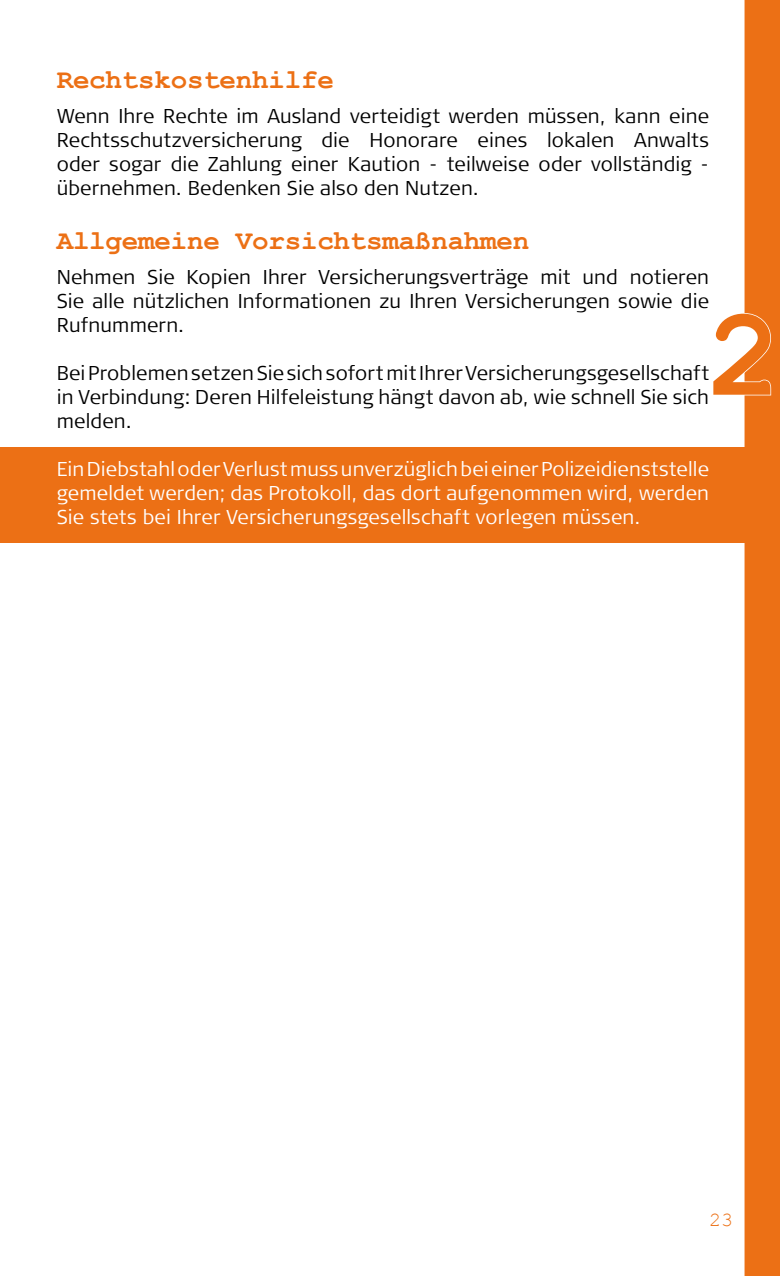
<style>
.page{position:relative;width:780px;height:1276px;background:#fff}
.page>*{position:absolute;margin:0;border:0;box-sizing:border-box;transform-origin:0 0}
.t1{font:700 125px "Courier New";color:#ec7015}
.t2{font:700 27.5px "Courier New";letter-spacing:-.01em;color:#ec7015}
.t3{font:300 20px/24px "Signa OT";letter-spacing:.01em;color:#000;text-align:justify}
.t4{font:300 20px/24px "Signa OT";letter-spacing:.01em;color:#fff;text-align:justify}
.t5{font:20px "Courier New";color:#ec7015}
</style>
<div class="page">
<div style="left:0;top:447px;width:780px;height:96px;background:#ec7015"></div>
<div style="left:744px;top:0;width:36px;height:1276px;background:#ec7015"></div>
<svg style="left:744px;top:312px;width:27px;height:84px"></svg>
<h2 class="t2" style="left:57px;top:63px;width:278px">Rechtskostenhilfe</h2>
<p class="t3" style="left:57px;top:104px;width:653px">Wenn Ihre Rechte im Ausland verteidigt werden müssen, kann eine Rechtsschutzversicherung die Honorare eines lokalen Anwalts oder sogar die Zahlung einer Kaution - teilweise oder vollständig - übernehmen. Bedenken Sie also den Nutzen.</p>
<h2 class="t2" style="left:57px;top:224px;width:474px">Allgemeine Vorsichtsmaßnahmen</h2>
<p class="t3" style="left:57px;top:265px;width:654px">Nehmen Sie Kopien Ihrer Versicherungsverträge mit und notieren Sie alle nützlichen Informationen zu Ihren Versicherungen sowie die Rufnummern.</p>
<p class="t3" style="left:57px;top:361px;width:654px">Bei Problemen setzen Sie sich sofort mit Ihrer Versicherungsgesellschaft in Verbindung: Deren Hilfeleistung hängt davon ab, wie schnell Sie sich melden.</p>
<p class="t4" style="left:57px;top:457px;width:653px">Ein Diebstahl oder Verlust muss unverzüglich bei einer Polizeidienststelle gemeldet werden; das Protokoll, das dort aufgenommen wird, werden Sie stets bei Ihrer Versicherungsgesellschaft vorlegen müssen.</p>
<h1 class="t1" style="left:706px;top:278px;width:76px">2</h1>
<p class="t5" style="left:709px;top:1207px;width:25px">23</p>
</div>
